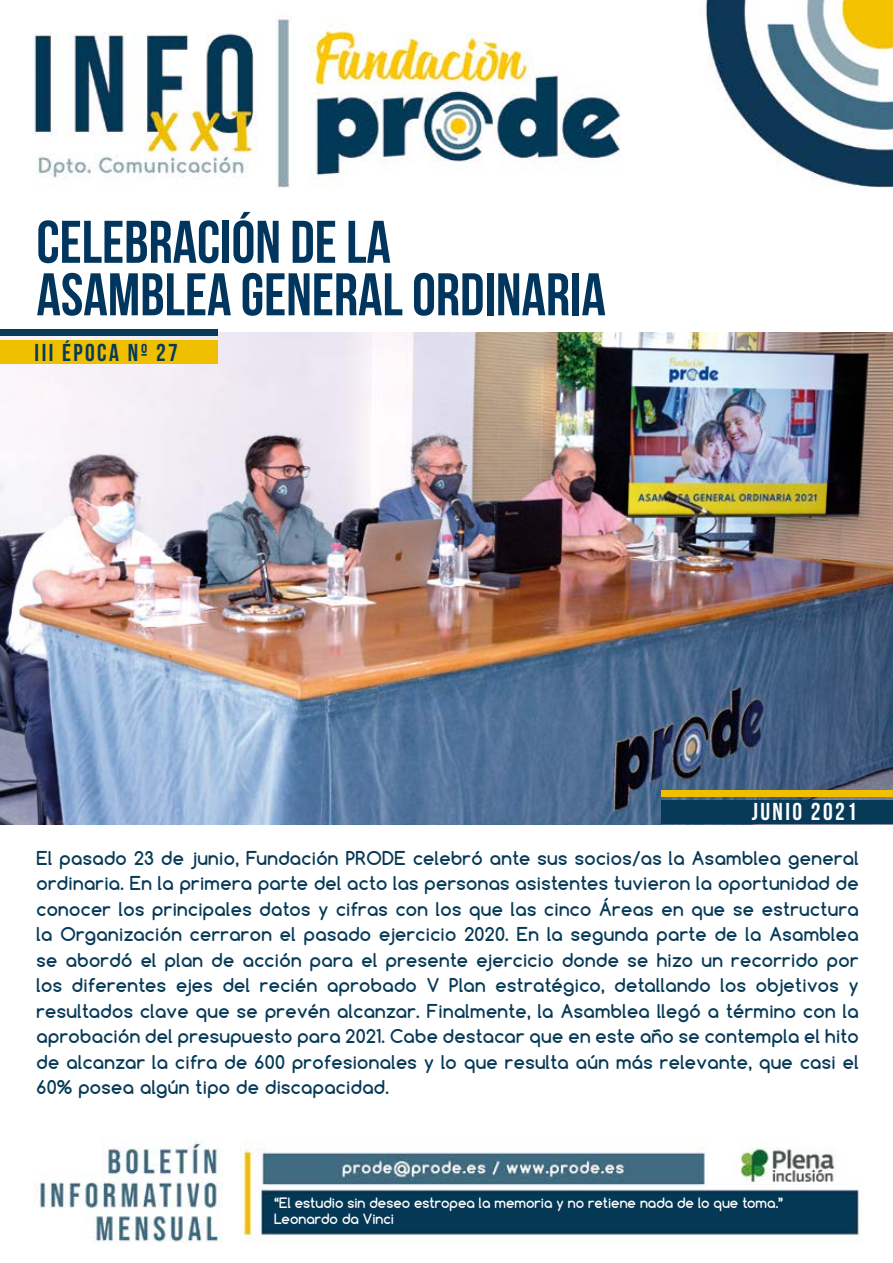
<style>
.page{position:relative;width:893px;height:1263px;background:#fff}
.page>*{position:absolute;margin:0;border:0;box-sizing:border-box;transform-origin:0 0}
.t1{font:60px/52.5px "Bebas Neue";color:#00365e}
.t2{font:24.45px "Bebas Neue";letter-spacing:.1em;color:#063a57}
.t3{font:24.45px "Bebas Neue";letter-spacing:.1em;color:#fff}
.t4{font:700 18px/25.5px "Comfortaa";letter-spacing:.02em;color:#063a57;text-align:justify}
.t5{font:700 13.5px/16.2px "Comfortaa";color:#fff}
</style>
<div class="page">
<img style="left:0;top:0;width:893px;height:1242px">
<img style="left:0;top:333px;width:893px;height:491px">
<div style="left:661px;top:790px;width:232px;height:6px;background:#efbf00"></div>
<div style="left:661px;top:800px;width:232px;height:24px;background:#063a57"></div>
<div style="left:0;top:330px;width:218px;height:6px;background:#063a57"></div>
<div style="left:0;top:340px;width:218px;height:24px;background:#efbf00"></div>
<h1 class="t1" style="left:36px;top:215px;width:571px">CELEBRACIÓN DE LA<br>ASAMBLEA GENERAL ORDINARIA</h1>
<h2 class="t2" style="left:35px;top:339px;width:145px">III ÉPOCA Nº 27</h2>
<h2 class="t3" style="left:752px;top:798px;width:107px">JUNIO 2021</h2>
<p class="t4" style="left:36px;top:845px;width:824px">El pasado 23 de junio, Fundación PRODE celebró ante sus socios/as la Asamblea general ordinaria. En la primera parte del acto las personas asistentes tuvieron la oportunidad de conocer los principales datos y cifras con los que las cinco Áreas en que se estructura la Organización cerraron el pasado ejercicio 2020. En la segunda parte de la Asamblea se abordó el plan de acción para el presente ejercicio donde se hizo un recorrido por los diferentes ejes del recién aprobado V Plan estratégico, detallando los objetivos y resultados clave que se prevén alcanzar. Finalmente, la Asamblea llegó a término con la aprobación del presupuesto para 2021. Cabe destacar que en este año se contempla el hito de alcanzar la cifra de 600 profesionales y lo que resulta aún más relevante, que casi el 60% posea algún tipo de discapacidad.</p>
<p class="t5" style="left:274px;top:1194px;width:511px">“El estudio sin deseo estropea la memoria y no retiene nada de lo que toma.”<br>Leonardo da Vinci</p>
</div>
